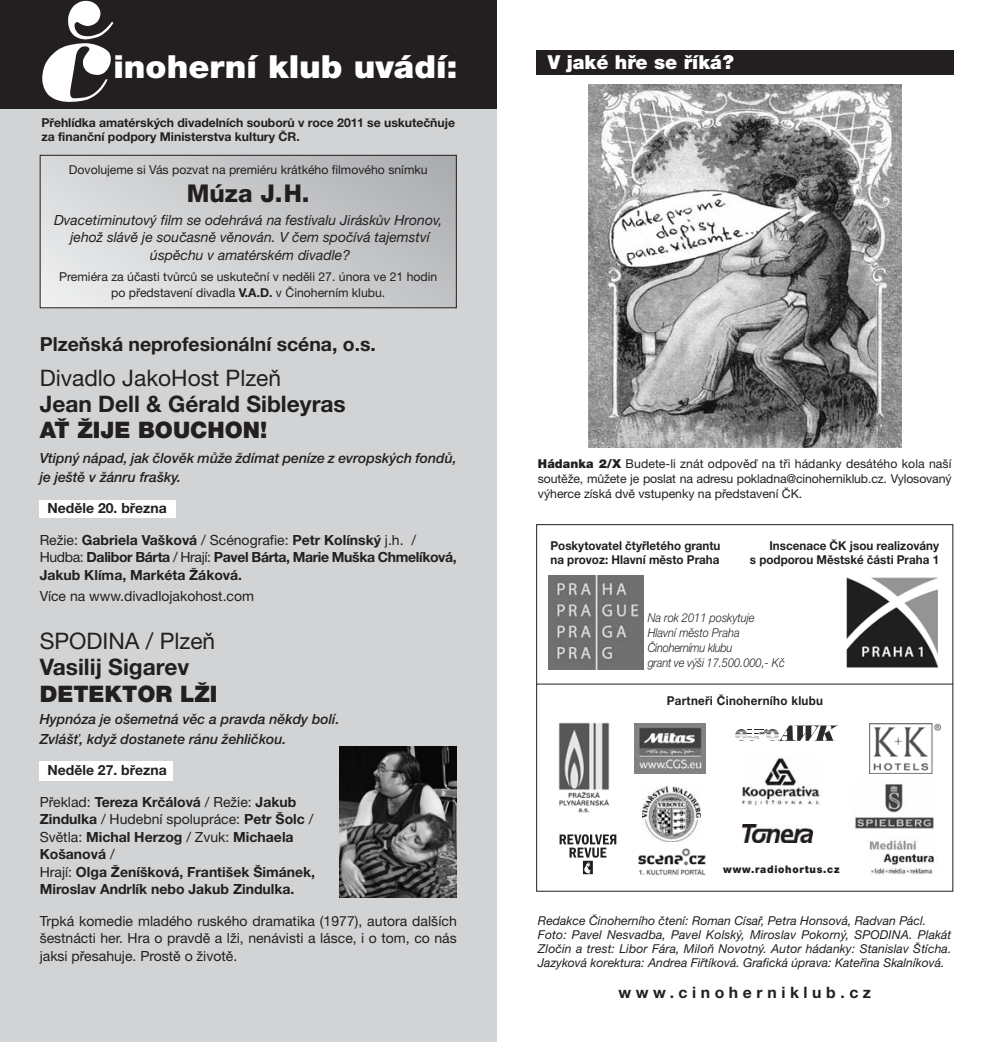
<style>
.page{position:relative;width:993px;height:1042px;background:#fff}
.page>*{position:absolute;margin:0;border:0;box-sizing:border-box;transform-origin:0 0}
.t1{font:900 31.85px "Helvetica Neue CE";color:#fff;scale:1.05 1}
.t2{font:800 24.5px "Helvetica Neue CE";color:#231f20}
.t3{font:700 22.75px "Helvetica Neue CE";color:#231f20}
.t4{font:22.75px "Helvetica Neue CE";color:#231f20}
.t5{font:900 22.75px "Helvetica Neue CE";color:#231f20}
.t6{font:700 19.43px "Helvetica Neue CE";color:#231f20}
.t7{font:900 19.25px "Helvetica Neue CE";color:#fff}
.t8{font:700 15.75px "Helvetica Neue CE";letter-spacing:.29em;color:#231f20}
.t9{font:700 14px/17.5px "Helvetica Neue CE";color:#231f20}
.t10{font:14px/17.5px "Helvetica Neue CE";color:#231f20;text-align:justify}
.t11{font:italic 500 14px/19.2px "Helvetica Neue CE";color:#231f20}
.t12{font:italic 14px/17.5px "Helvetica Neue CE";color:#231f20;text-align:center}
.t13{font:12.25px/14.9px "Helvetica Neue CE";color:#231f20;text-align:justify}
.t14{font:italic 12.25px/14px "Helvetica Neue CE";color:#231f20}
.t15{font:700 12.25px/14px "Helvetica Neue CE";color:#231f20;scale:.95 1}
.t16{font:700 12.25px/14px "Helvetica Neue CE";color:#231f20}
.t17{font:italic 300 12.25px/15.2px "Helvetica Neue CE";color:#231f20;scale:.9 1}
.t18{font:700 12.25px "Helvetica Neue CE";letter-spacing:.025em;color:#231f20;scale:.95 1}
.t19{font:900 10.5px "Helvetica Neue CE";letter-spacing:.075em;color:#231f20;scale:.95 1}
.s1{font-weight:700}
.s2{font-weight:400}
.s3{font-weight:900}
</style>
<div class="page">
<div style="left:0;top:0;width:496px;height:1042px;background:#d1d3d4"></div>
<div style="left:40px;top:761px;width:133px;height:20px;background:#fff"></div>
<div style="left:40px;top:500px;width:136px;height:18px;background:#fff"></div>
<div style="left:536px;top:524px;width:416px;height:367px;border:1px solid #231f20"></div>
<hr style="left:536px;top:683px;width:416px;height:1px;background:#231f20">
<img style="left:559px;top:834px;width:58px;height:41px">
<svg style="left:735px;top:725px;width:102px;height:16px"></svg>
<img style="left:741px;top:757px;width:78px;height:48px">
<img style="left:548px;top:575px;width:95px;height:94px">
<img style="left:558px;top:722px;width:52px;height:91px">
<img style="left:638px;top:848px;width:68px;height:27px">
<img style="left:634px;top:724px;width:71px;height:50px">
<img style="left:855px;top:783px;width:79px;height:46px">
<img style="left:846px;top:577px;width:90px;height:91px">
<img style="left:869px;top:839px;width:65px;height:36px">
<img style="left:742px;top:824px;width:70px;height:19px">
<svg style="left:869px;top:723px;width:71px;height:51px"></svg>
<img style="left:869px;top:724px;width:70px;height:49px">
<img style="left:642px;top:786px;width:58px;height:56px">
<div style="left:0;top:0;width:496px;height:108px;background:#231f20"></div>
<svg style="left:42px;top:1px;width:71px;height:101px"></svg>
<img style="left:339px;top:746px;width:117px;height:151px">
<div style="left:536px;top:50px;width:416px;height:24px;background:#231f20"></div>
<div style="left:40px;top:155px;width:416px;height:153px;background:linear-gradient(to right,#e4e5e6,#b4b6b9)"></div>
<div style="left:40px;top:155px;width:416px;height:153px;border:1px solid #231f20"></div>
<img style="left:588px;top:84px;width:312px;height:363px">
<h1 class="t1" style="left:113px;top:56px;width:329px">inoherní klub uvádí:</h1>
<p class="t16" style="left:41px;top:117px;width:415px">Přehlídka amatérských divadelních souborů v roce 2011 se uskutečňuje za finanční podpory Ministerstva kultury ČR.</p>
<p class="t13" style="left:69px;top:163px;width:360px">Dovolujeme si Vás pozvat na premiéru krátkého filmového snímku</p>
<h2 class="t2" style="left:187px;top:185px;width:124px">Múza J.H.</h2>
<p class="t12" style="left:54px;top:212px;width:390px">Dvacetiminutový film se odehrává na festivalu Jiráskův Hronov, jehož slávě je současně věnován. V čem spočívá tajemství úspěchu v amatérském divadle?</p>
<p class="t13" style="left:59px;top:270px;width:379px;line-height:15.8px;text-align:center">Premiéra za účasti tvůrců se uskuteční v neděli 27. února ve 21 hodin po představení divadla <span class="s1">V.A.D.</span> v Činoherním klubu.</p>
<h3 class="t6" style="left:40px;top:337px;width:338px">Plzeňská neprofesionální scéna, o.s.</h3>
<h3 class="t4" style="left:40px;top:369px;width:243px">Divadlo JakoHost Plzeň</h3>
<h3 class="t3" style="left:40px;top:396px;width:307px">Jean Dell &amp; Gérald Sibleyras</h3>
<h3 class="t5" style="left:40px;top:422px;width:229px">AŤ ŽIJE BOUCHON!</h3>
<p class="t11" style="left:40px;top:449px;width:418px">Vtipný nápad, jak člověk může ždímat peníze z evropských fondů, je ještě v žánru frašky.</p>
<p class="t9" style="left:47px;top:501px;width:121px">Neděle 20. března</p>
<p class="t9" style="left:40px;top:532px;width:418px"><span class="s2">Režie:</span> Gabriela Vašková <span class="s2">/ Scénografie:</span> Petr Kolínský <span class="s2">j.h. /<br>Hudba:</span> Dalibor Bárta <span class="s2">/ Hrají:</span> Pavel Bárta, Marie Muška Chmelíková,<br>Jakub Klíma, Markéta Žáková.</p>
<p class="t10" style="left:40px;top:589px;width:216px">Více na www.divadlojakohost.com</p>
<h3 class="t4" style="left:40px;top:633px;width:177px">SPODINA / Plzeň</h3>
<h3 class="t3" style="left:40px;top:659px;width:151px">Vasilij Sigarev</h3>
<h3 class="t5" style="left:40px;top:685px;width:179px">DETEKTOR LŽI</h3>
<p class="t11" style="left:40px;top:711px;width:301px">Hypnóza je ošemetná věc a pravda někdy bolí.<br>Zvlášť, když dostanete ránu žehličkou.</p>
<p class="t9" style="left:47px;top:763px;width:121px">Neděle 27. března</p>
<p class="t9" style="left:40px;top:794px;width:277px"><span class="s2">Překlad:</span> Tereza Krčálová <span class="s2">/ Režie:</span> Jakub Zindulka <span class="s2">/ Hudební spolupráce:</span> Petr Šolc <span class="s2">/ Světla:</span> Michal Herzog <span class="s2">/ Zvuk:</span> Michaela Košanová <span class="s2">/<br>Hrají:</span> Olga Ženíšková, František Šimánek, Miroslav Andrlík nebo Jakub Zindulka.</p>
<p class="t10" style="left:40px;top:913px;width:418px">Trpká komedie mladého ruského dramatika (1977), autora dalších šestnácti her. Hra o pravdě a lži, nenávisti a lásce, i o tom, co nás jaksi přesahuje. Prostě o životě.</p>
<h3 class="t7" style="left:547px;top:55px;width:187px">V jaké hře se říká?</h3>
<p class="t13" style="left:537px;top:457px;width:415px"><span class="s3">Hádanka 2/X</span> Budete-li znát odpověď na tři hádanky desátého kola naší soutěže, můžete je poslat na adresu pokladna@cinoherniklub.cz. Vylosovaný výherce získá dvě vstupenky na představení ČK.</p>
<p class="t15" style="left:550px;top:540px;width:180px">Poskytovatel čtyřletého grantu na provoz: Hlavní město Praha</p>
<p class="t15" style="left:749px;top:540px;width:201px;text-align:right">Inscenace ČK jsou realizovány<br>s podporou Městské části Praha 1</p>
<p class="t17" style="left:647px;top:611px;width:154px">Na rok 2011 poskytuje<br>Hlavní město Praha<br>Činohernímu klubu<br>grant ve výši 17.500.000,- Kč</p>
<p class="t18" style="left:666px;top:696px;width:166px">Partneři Činoherního klubu</p>
<p class="t19" style="left:723px;top:865px;width:124px">www.radiohortus.cz</p>
<p class="t14" style="left:537px;top:914px;width:415px">Redakce Činoherního čtení: Roman Císař, Petra Honsová, Radvan Pácl.<br>Foto: Pavel Nesvadba, Pavel Kolský, Miroslav Pokorný, SPODINA. Plakát Zločin a trest: Libor Fára, Miloň Novotný. Autor hádanky: Stanislav Štícha.<br>Jazyková korektura: Andrea Fiřtíková. Grafická úprava: Kateřina Skalníková.</p>
<p class="t8" style="left:618px;top:986px;width:254px">www.cinoherniklub.cz</p>
</div>
